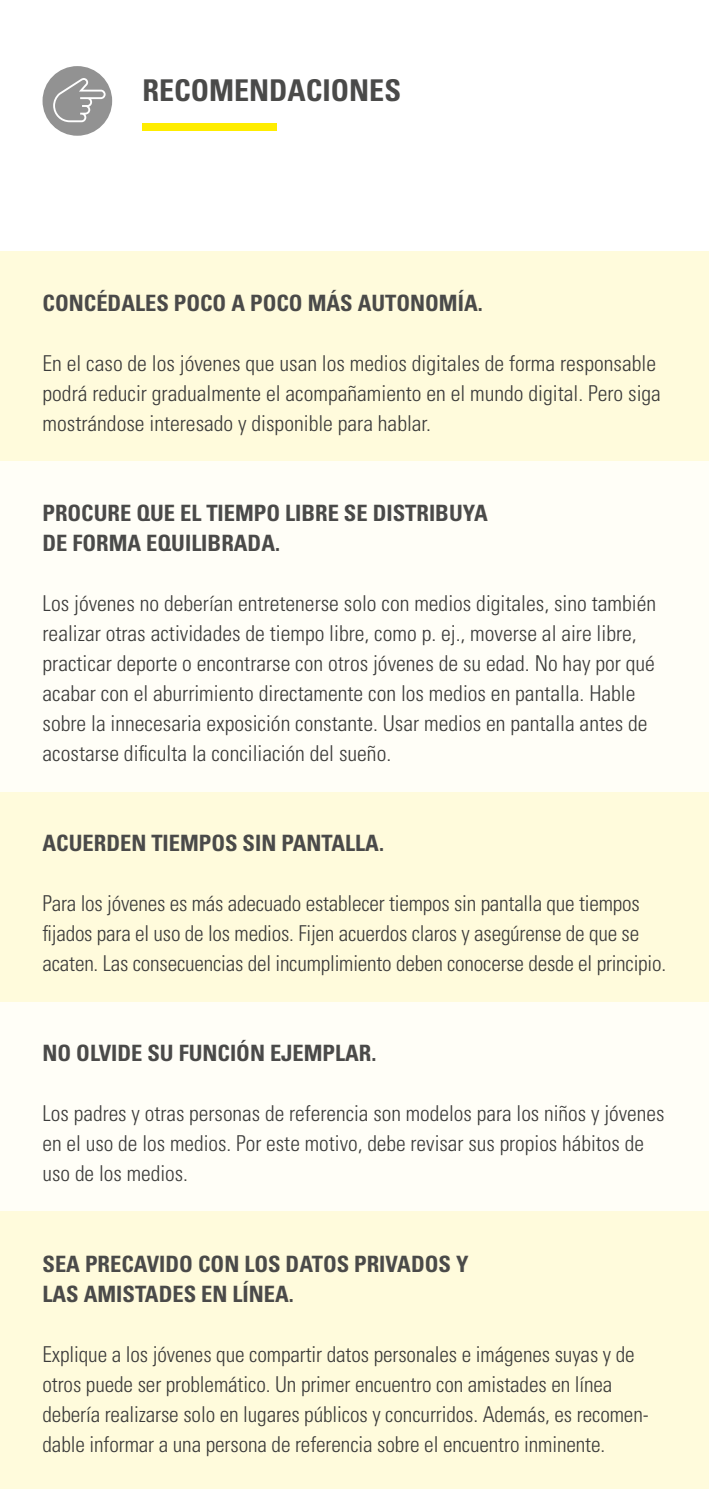
<style>
.page{position:relative;width:709px;height:1489px;background:#fff}
.page>*{position:absolute;margin:0;border:0;box-sizing:border-box;transform-origin:0 0}
.t1{font:700 condensed 30px "Univers LT Std";color:#4a4a49}
.t2{font:700 condensed 22.5px/30px "Univers LT Std";color:#4a4a49}
.t3{font:300 condensed 22px/30px "Univers LT Std";color:#3c3c3b}
</style>
<div class="page">
<div style="left:142px;top:123px;width:135px;height:8px;background:#ffed00"></div>
<div style="left:0;top:1001px;width:709px;height:210px;background:#fffef7"></div>
<div style="left:0;top:791px;width:709px;height:210px;background:#fffbdc"></div>
<div style="left:0;top:1211px;width:709px;height:277px;background:#fffbdc"></div>
<div style="left:0;top:251px;width:709px;height:210px;background:#fffbdc"></div>
<div style="left:0;top:461px;width:709px;height:330px;background:#fffef7"></div>
<hr style="left:708px;top:1241px;width:1px;height:247px;background:#fffef7">
<hr style="left:708px;top:251px;width:1px;height:300px;background:#fffef7">
<hr style="left:708px;top:0;width:1px;height:251px;background:#fffbdc">
<div style="left:43px;top:66px;width:69px;height:70px;background:#929292;border-radius:50%"></div>
<svg style="left:53px;top:78px;width:53px;height:44px"></svg>
<h2 class="t1" style="left:142px;top:72px;width:260px">RECOMENDACIONES</h2>
<h3 class="t2" style="left:43px;top:288px;width:442px">CONCÉDALES POCO A POCO MÁS AUTONOMÍA.</h3>
<p class="t3" style="left:43px;top:348px;width:620px">En el caso de los jóvenes que usan los medios digitales de forma responsable podrá reducir gradualmente el acompañamiento en el mundo digital. Pero siga mostrándose interesado y disponible para hablar.</p>
<h3 class="t2" style="left:43px;top:498px;width:447px">PROCURE QUE EL TIEMPO LIBRE SE DISTRIBUYA<br>DE FORMA EQUILIBRADA.</h3>
<p class="t3" style="left:43px;top:588px;width:615px">Los jóvenes no deberían entretenerse solo con medios digitales, sino también realizar otras actividades de tiempo libre, como p. ej., moverse al aire libre, practicar deporte o encontrarse con otros jóvenes de su edad. No hay por qué acabar con el aburrimiento directamente con los medios en pantalla. Hable sobre la innecesaria exposición constante. Usar medios en pantalla antes de acostarse dificulta la conciliación del sueño.</p>
<h3 class="t2" style="left:43px;top:828px;width:343px">ACUERDEN TIEMPOS SIN PANTALLA.</h3>
<p class="t3" style="left:43px;top:888px;width:625px">Para los jóvenes es más adecuado establecer tiempos sin pantalla que tiempos fijados para el uso de los medios. Fijen acuerdos claros y asegúrense de que se acaten. Las consecuencias del incumplimiento deben conocerse desde el principio.</p>
<h3 class="t2" style="left:43px;top:1038px;width:335px">NO OLVIDE SU FUNCIÓN EJEMPLAR.</h3>
<p class="t3" style="left:43px;top:1098px;width:623px">Los padres y otras personas de referencia son modelos para los niños y jóvenes en el uso de los medios. Por este motivo, debe revisar sus propios hábitos de uso de los medios.</p>
<h3 class="t2" style="left:43px;top:1248px;width:427px">SEA PRECAVIDO CON LOS DATOS PRIVADOS Y<br>LAS AMISTADES EN LÍNEA.</h3>
<p class="t3" style="left:43px;top:1338px;width:607px">Explique a los jóvenes que compartir datos personales e imágenes suyas y de otros puede ser problemático. Un primer encuentro con amistades en línea debería realizarse solo en lugares públicos y concurridos. Además, es recomen&shy;dable informar a una persona de referencia sobre el encuentro inminente.</p>
</div>
